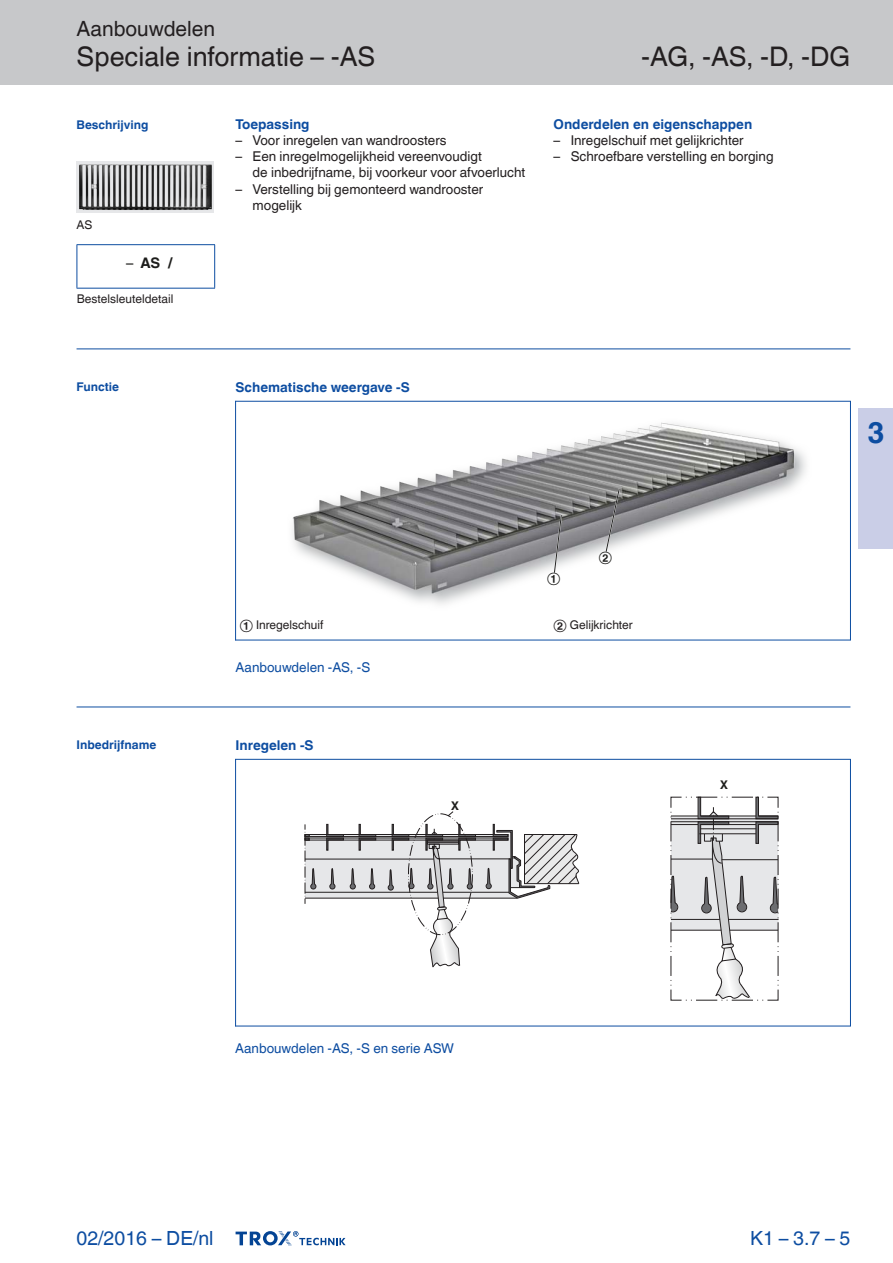
<style>
.page{position:relative;width:893px;height:1263px;background:#fff}
.page>*{position:absolute;margin:0;border:0;box-sizing:border-box;transform-origin:0 0}
.Register-Tab-Ziffern{font:700 30px "TROX Helvetica";color:#0d4da1}
.Navigation_2{font:27px "TROX Helvetica";color:#231f20}
.Navigation_3{font:27px "TROX Helvetica";color:#231f20}
.Navigation_1{font:21px "TROX Helvetica";color:#231f20}
.country{font:19.5px "TROX Helvetica";color:#0d4da1}
.pagina_li-re{font:19.5px "TROX Helvetica";color:#0d4da1}
.Update_OIDs{font:700 14.55px "TROX Helvetica";color:#1d1d1b}
.descr_txt_section_li{font:13.5px/16.2px "TROX Helvetica";color:#231f20}
.t1{font:13.5px "TROX Helvetica";color:#0d4da1}
.descr_txt_section_ti{font:700 13.5px "TROX Helvetica";color:#0d4da1}
.Standard_oben_links{font:700 13.5px "TROX Helvetica";color:#0d4da1}
.marg_title_blue{font:700 12px "TROX Helvetica";color:#0d4da1}
.graphic_index{font:12px "TROX Helvetica";color:#231f20}
.marg_copy{font:12px "TROX Helvetica";color:#231f20}
.Update_OIDs-2{font:12px "TROX Helvetica";color:#1c1c1a}
.Update_OIDs-3{font:700 12px "TROX Helvetica";color:#1d1d1b}
.s1{font-weight:400}
</style>
<div class="page">
<div style="left:0;top:0;width:893px;height:85px;background:#c7c8ca"></div>
<svg style="left:236px;top:1231px;width:110px;height:15px"></svg>
<div style="left:859px;top:408px;width:34px;height:141px;background:#cacee7"></div>
<img style="left:77px;top:161px;width:137px;height:51px">
<hr style="left:77px;top:244px;width:138px;height:1px;background:#0d4da1">
<hr style="left:77px;top:245px;width:1px;height:43px;background:#0d4da1">
<hr style="left:214px;top:245px;width:1px;height:43px;background:#0d4da1">
<hr style="left:77px;top:288px;width:138px;height:1px;background:#0d4da1">
<hr style="left:77px;top:348px;width:773px;height:1px;background:#0d4da1">
<hr style="left:77px;top:707px;width:773px;height:1px;background:#0d4da1">
<img style="left:292px;top:422px;width:514px;height:182px">
<svg style="left:553px;top:514px;width:10px;height:60px"></svg>
<svg style="left:604px;top:487px;width:17px;height:66px"></svg>
<hr style="left:235px;top:401px;width:1px;height:239px;background:#0d4da1">
<hr style="left:850px;top:401px;width:1px;height:239px;background:#0d4da1">
<hr style="left:235px;top:401px;width:615px;height:1px;background:#0d4da1">
<hr style="left:235px;top:640px;width:615px;height:1px;background:#0d4da1">
<svg style="left:670px;top:797px;width:109px;height:204px"></svg>
<svg style="left:305px;top:811px;width:275px;height:157px"></svg>
<hr style="left:235px;top:759px;width:1px;height:267px;background:#0d4da1">
<hr style="left:850px;top:759px;width:1px;height:267px;background:#0d4da1">
<hr style="left:235px;top:759px;width:615px;height:1px;background:#0d4da1">
<hr style="left:235px;top:1026px;width:615px;height:1px;background:#0d4da1">
<p class="Navigation_1" style="left:77px;top:17px;width:140px">Aanbouwdelen</p>
<p class="Navigation_2" style="left:77px;top:41px;width:300px">Speciale informatie – -AS</p>
<p class="marg_title_blue" style="left:77px;top:117px;width:74px">Beschrijving</p>
<p class="marg_copy" style="left:77px;top:218px;width:17px">AS</p>
<p class="Update_OIDs" style="left:126px;top:255px;width:48px"><span class="s1">–</span> AS /</p>
<p class="marg_copy" style="left:77px;top:292px;width:98px">Bestelsleuteldetail</p>
<p class="descr_txt_section_ti" style="left:236px;top:116px;width:76px">Toepassing</p>
<p class="descr_txt_section_li" style="left:236px;top:132px;width:213px">– Voor inregelen van wandroosters</p>
<p class="descr_txt_section_li" style="left:236px;top:148px;width:248px">– Een inregelmogelijkheid vereenvoudigt</p>
<p class="descr_txt_section_li" style="left:253px;top:165px;width:274px">de inbedrijfname, bij voorkeur voor afvoerlucht</p>
<p class="descr_txt_section_li" style="left:253px;top:181px;width:232px;text-indent:-17px">– Verstelling bij gemonteerd wandrooster mogelijk</p>
<p class="Navigation_3" style="left:641px;top:41px;width:211px">-AG, -AS, -D, -DG</p>
<p class="descr_txt_section_ti" style="left:554px;top:116px;width:200px">Onderdelen en eigenschappen</p>
<p class="descr_txt_section_li" style="left:554px;top:132px;width:191px">– Inregelschuif met gelijkrichter</p>
<p class="descr_txt_section_li" style="left:554px;top:148px;width:221px">– Schroefbare verstelling en borging</p>
<p class="marg_title_blue" style="left:77px;top:380px;width:44px">Functie</p>
<p class="Standard_oben_links" style="left:236px;top:379px;width:176px">Schematische weergave -S</p>
<p class="Register-Tab-Ziffern" style="left:867px;top:415px;width:19px">3</p>
<p class="marg_title_blue" style="left:77px;top:738px;width:81px">Inbedrijfname</p>
<p class="Update_OIDs-2" style="left:547px;top:571px;width:15px">①</p>
<p class="Update_OIDs-2" style="left:599px;top:550px;width:15px">②</p>
<p class="graphic_index" style="left:240px;top:617px;width:85px">① Inregelschuif</p>
<p class="graphic_index" style="left:554px;top:617px;width:81px">② Gelijkrichter</p>
<p class="t1" style="left:236px;top:659px;width:136px">Aanbouwdelen -AS, -S</p>
<p class="Standard_oben_links" style="left:236px;top:737px;width:80px">Inregelen -S</p>
<p class="Update_OIDs-3" style="left:451px;top:799px;width:9px">X</p>
<p class="Update_OIDs-3" style="left:720px;top:778px;width:9px">X</p>
<p class="t1" style="left:235px;top:1040px;width:220px">Aanbouwdelen -AS, -S en serie ASW</p>
<p class="country" style="left:77px;top:1227px;width:138px">02/2016 – DE/nl</p>
<p class="pagina_li-re" style="left:750px;top:1227px;width:102px">K1 – 3.7 – 5</p>
</div>
